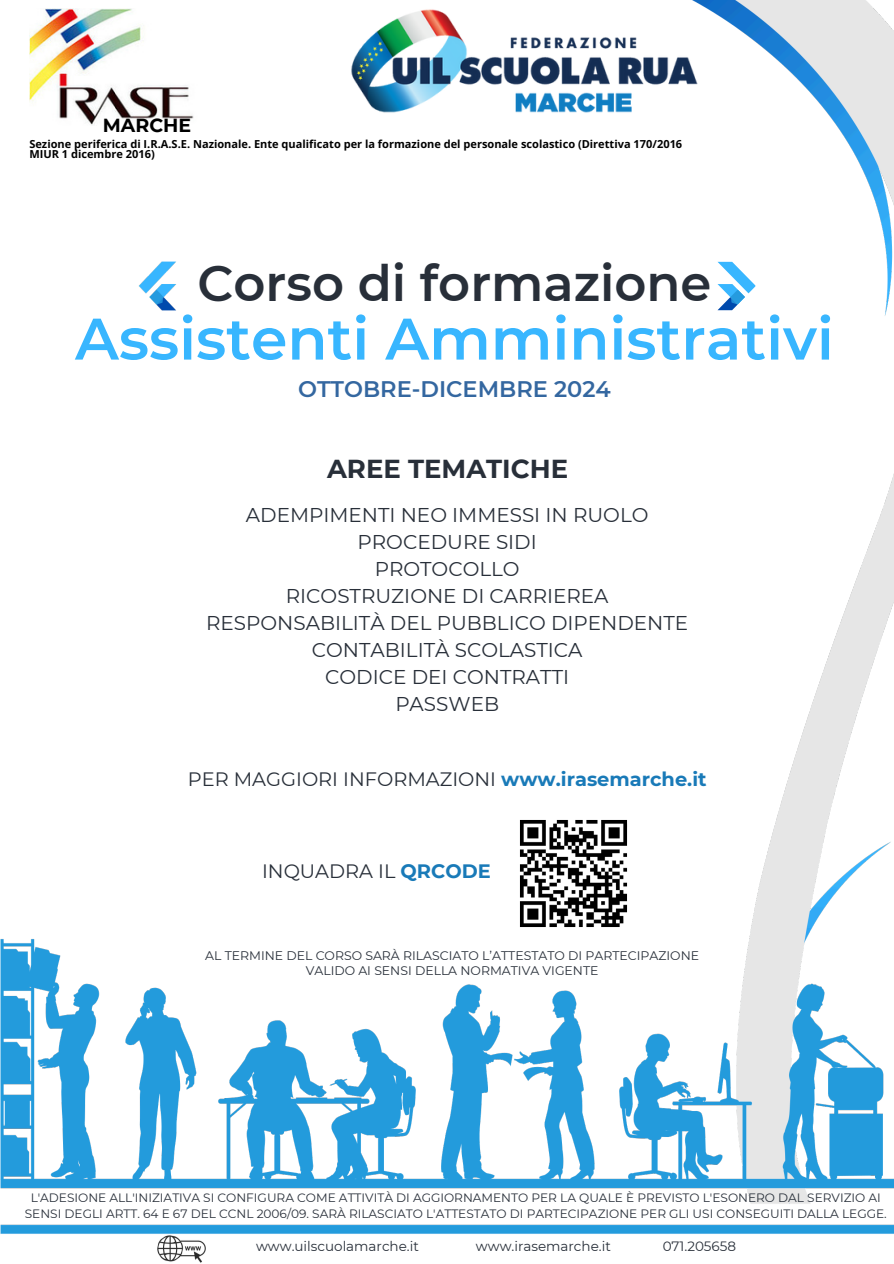
<style>
.page{position:relative;width:894px;height:1264px;background:#fff}
.page>*{position:absolute;margin:0;border:0;box-sizing:border-box;transform-origin:0 0}
.t1{font:600 58.5px "Montserrat";color:#38b6ff}
.t2{font:600 49.65px "Montserrat";color:#282f39}
.t3{font:700 25.95px "Montserrat";color:#282f39}
.t4{font:600 22.5px "Montserrat";color:#3467a0}
.t5{font:19.95px "Montserrat";color:#282f39}
.t6{font:19.35px "Montserrat";color:#282f39}
.t7{font:700 18.9px "Montserrat";color:#000}
.t8{font:13.5px "Montserrat";color:#282f39}
.t9{font:12.45px/14.7px "Montserrat";color:#282f39;text-align:center}
.t10{font:12.15px/15.8px "Montserrat";color:#282f39;text-align:center}
.t11{font:700 11.1px/10.2px "Open Sans";color:#000}
.s1{font-weight:700;color:#197ab8}
</style>
<div class="page">
<img style="left:0;top:0;width:893px;height:1204px">
<img style="left:346px;top:8px;width:352px;height:105px">
<img style="left:29px;top:8px;width:171px;height:117px">
<img style="left:505px;top:805px;width:136px;height:136px">
<svg style="left:717px;top:262px;width:38px;height:48px"></svg>
<svg style="left:730px;top:298px;width:7px;height:6px"></svg>
<img style="left:0;top:1224px;width:893px;height:39px">
<h1 class="t7" style="left:103px;top:114px;width:90px">MARCHE</h1>
<h6 class="t11" style="left:29px;top:139px;width:654px">Sezione periferica di I.R.A.S.E. Nazionale. Ente qualificato per la formazione del personale scolastico (Direttiva 170/2016<br>MIUR 1 dicembre 2016)</h6>
<h4 class="t2" style="left:197px;top:253px;width:515px">Corso di formazione</h4>
<h4 class="t1" style="left:75px;top:303px;width:760px">Assistenti Amministrativi</h4>
<h4 class="t4" style="left:298px;top:375px;width:314px">OTTOBRE-DICEMBRE 2024</h4>
<p class="t3" style="left:327px;top:452px;width:242px">AREE TEMATICHE</p>
<h2 class="t5" style="left:246px;top:502px;width:404px">ADEMPIMENTI NEO IMMESSI IN RUOLO</h2>
<h4 class="t5" style="left:357px;top:529px;width:181px">PROCEDURE SIDI</h4>
<h4 class="t5" style="left:374px;top:556px;width:146px">PROTOCOLLO</h4>
<h4 class="t5" style="left:286px;top:583px;width:324px">RICOSTRUZIONE DI CARRIEREA</h4>
<h4 class="t5" style="left:206px;top:610px;width:483px">RESPONSABILITÀ DEL PUBBLICO DIPENDENTE</h4>
<h4 class="t5" style="left:312px;top:637px;width:272px">CONTABILITÀ SCOLASTICA</h4>
<h4 class="t5" style="left:325px;top:664px;width:245px">CODICE DEI CONTRATTI</h4>
<h4 class="t5" style="left:395px;top:691px;width:105px">PASSWEB</h4>
<h4 class="t6" style="left:188px;top:767px;width:520px">PER MAGGIORI INFORMAZIONI <span class="s1">www.irasemarche.it</span></h4>
<h5 class="t6" style="left:262px;top:859px;width:230px">INQUADRA IL <span class="s1">QRCODE</span></h5>
<p class="t9" style="left:205px;top:948px;width:495px">AL TERMINE DEL CORSO SARÀ RILASCIATO L’ATTESTATO DI PARTECIPAZIONE<br>VALIDO AI SENSI DELLA NORMATIVA VIGENTE</p>
<p class="t10" style="left:25px;top:1189px;width:863px">L'ADESIONE ALL'INIZIATIVA SI CONFIGURA COME ATTIVITÀ DI AGGIORNAMENTO PER LA QUALE È PREVISTO L'ESONERO DAL SERVIZIO AI<br>SENSI DEGLI ARTT. 64 E 67 DEL CCNL 2006/09. SARÀ RILASCIATO L'ATTESTATO DI PARTECIPAZIONE PER GLI USI CONSEGUITI DALLA LEGGE.</p>
<p class="t8" style="left:256px;top:1237px;width:164px">www.uilscuolamarche.it</p>
<p class="t8" style="left:476px;top:1237px;width:136px">www.irasemarche.it</p>
<p class="t8" style="left:662px;top:1237px;width:75px">071.205658</p>
</div>
